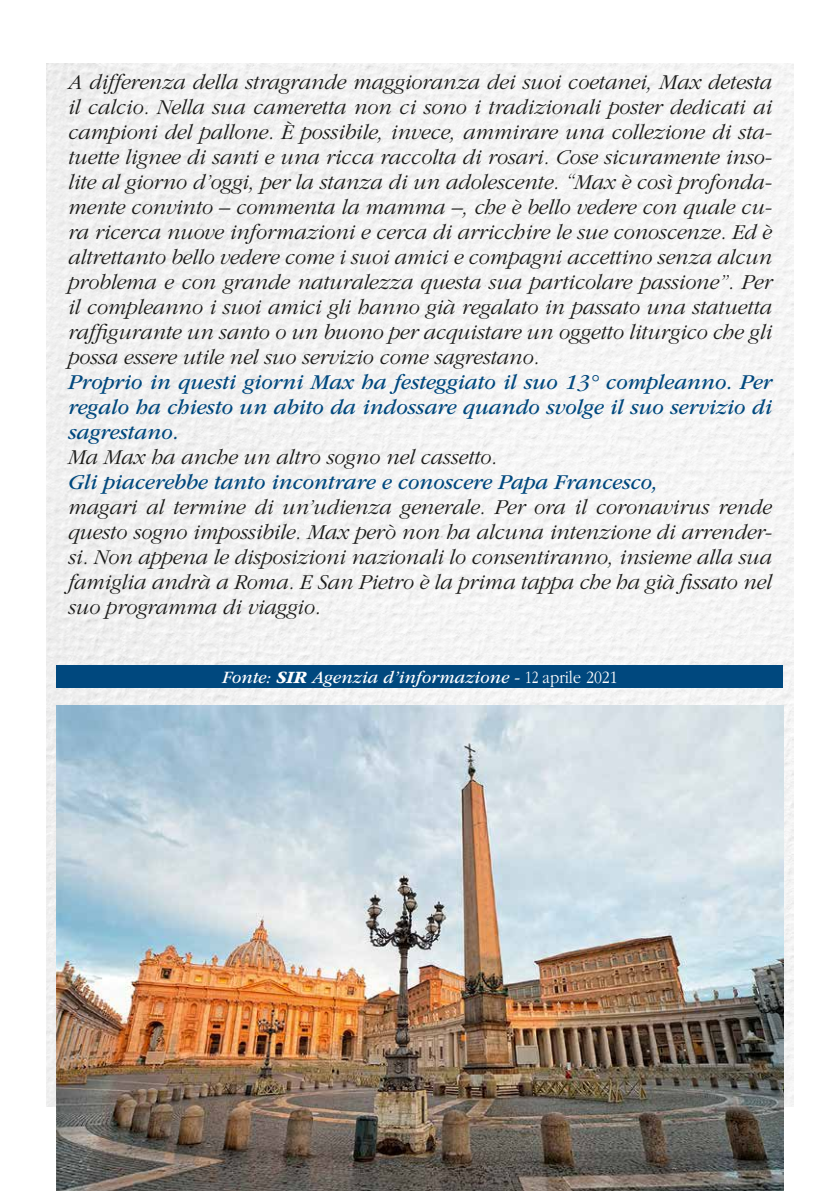
<style>
.page{position:relative;width:840px;height:1191px;background:#fff}
.page>*{position:absolute;margin:0;border:0;box-sizing:border-box;transform-origin:0 0}
.t1{font:italic 300 22px/25px "ITC Garamond Std";letter-spacing:-.005em;color:#1a1a18;text-align:justify}
.t2{font:italic 22px/25px "ITC Garamond Std";letter-spacing:-.005em;color:#00487e;text-align:justify}
.t3{font:italic 18px "ITC Garamond Std";color:#fff}
.s1{font-weight:700}
.s2{font-weight:300;font-style:normal}
</style>
<div class="page">
<img style="left:47px;top:63px;width:745px;height:1043px">
<div style="left:57px;top:665px;width:725px;height:23px;background:#00487e"></div>
<img style="left:57px;top:705px;width:725px;height:486px">
<p class="t1" style="left:68px;top:70px;width:705px">A differenza della stragrande maggioranza dei suoi coetanei, Max detesta il calcio. Nella sua cameretta non ci sono i tradizionali poster dedicati ai campioni del pallone. È possibile, invece, ammirare una collezione di sta&shy;tuette lignee di santi e una ricca raccolta di rosari. Cose sicuramente inso&shy;lite al giorno d’oggi, per la stanza di un adolescente. “Max è così profonda&shy;mente convinto – commenta la mamma –, che è bello vedere con quale cu&shy;ra ricerca nuove informazioni e cerca di arricchire le sue conoscenze. Ed è altrettanto bello vedere come i suoi amici e compagni accettino senza alcun problema e con grande naturalezza questa sua particolare passione”. Per il compleanno i suoi amici gli hanno già regalato in passato una statuetta raffigurante un santo o un buono per acquistare un oggetto liturgico che gli possa essere utile nel suo servizio come sagrestano.</p>
<p class="t2" style="left:68px;top:370px;width:704px">Proprio in questi giorni Max ha festeggiato il suo 13° compleanno. Per regalo ha chiesto un abito da indossare quando svolge il suo servizio di sagrestano.</p>
<p class="t1" style="left:68px;top:445px;width:430px">Ma Max ha anche un altro sogno nel cassetto.</p>
<p class="t2" style="left:68px;top:470px;width:591px">Gli piacerebbe tanto incontrare e conoscere Papa Francesco,</p>
<p class="t1" style="left:68px;top:495px;width:705px">magari al termine di un’udienza generale. Per ora il coronavirus rende questo sogno impossibile. Max però non ha alcuna intenzione di arrender&shy;si. Non appena le disposizioni nazionali lo consentiranno, insieme alla sua famiglia andrà a Roma. E San Pietro è la prima tappa che ha già fissato nel suo programma di viaggio.</p>
<p class="t3" style="left:222px;top:667px;width:397px">Fonte: <span class="s1">SIR</span> Agenzia d’informazione - <span class="s2">12 aprile 2021</span></p>
</div>
